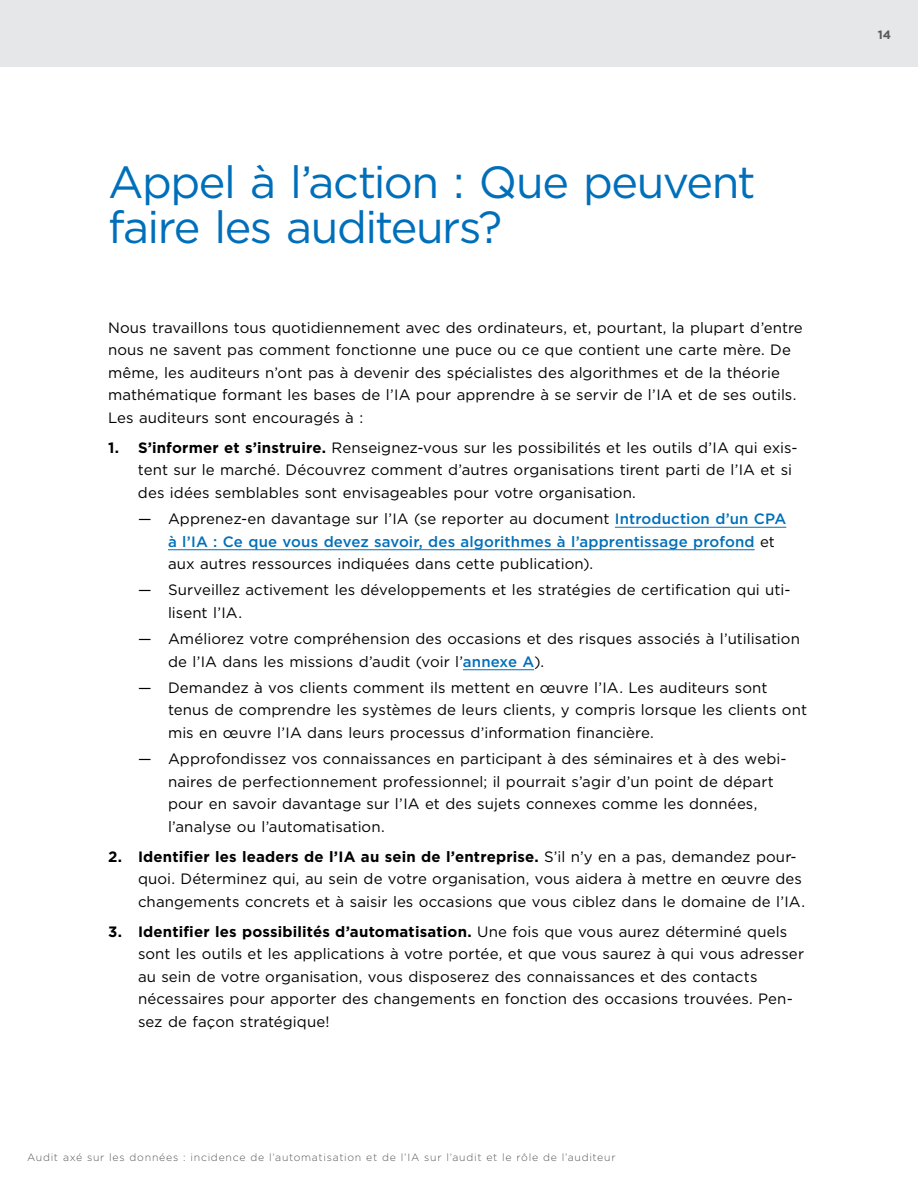
<style>
.page{position:relative;width:918px;height:1188px;background:#fff}
.page>*{position:absolute;margin:0;border:0;box-sizing:border-box;transform-origin:0 0}
.t1{font:45px/45px "Gotham";letter-spacing:-.03em;color:#006fba}
.t2{font:15px/22.5px "Gotham";letter-spacing:.005em;color:#000}
.t3{font:700 12px "Gotham";color:#58595b}
.t4{font:300 10.5px "Gotham";letter-spacing:.07em;color:#58595b}
.s1{font-weight:700}
.s2{font-weight:500;color:#006fba}
</style>
<div class="page">
<hr style="left:615px;top:527px;width:171px;height:1px;background:#006fba">
<hr style="left:168px;top:549px;width:587px;height:1px;background:#006fba">
<hr style="left:463px;top:669px;width:71px;height:1px;background:#006fba">
<div style="left:0;top:0;width:918px;height:68px;background:#e6e7e8"></div>
<h2 class="t1" style="left:108px;top:159px;width:649px">Appel à l’action : Que peuvent faire les auditeurs?</h2>
<p class="t2" style="left:108px;top:316px;width:696px">Nous travaillons tous quotidiennement avec des ordinateurs, et, pourtant, la plupart d’entre nous ne savent pas comment fonctionne une puce ou ce que contient une carte mère. De même, les auditeurs n’ont pas à devenir des spécialistes des algorithmes et de la théorie mathématique formant les bases de l’IA pour apprendre à se servir de l’IA et de ses outils.<br>Les auditeurs sont encouragés à :</p>
<p class="t2" style="left:138px;top:436px;width:661px;text-indent:-30px"><span class="s1">1. S’informer et s’instruire.</span> Renseignez-vous sur les possibilités et les outils d’IA qui exis&shy;tent sur le marché. Découvrez comment d’autres organisations tirent parti de l’IA et si des idées semblables sont envisageables pour votre organisation.</p>
<p class="t2" style="left:168px;top:507px;width:620px;text-indent:-30px">— Apprenez-en davantage sur l’IA (se reporter au document <span class="s2">Introduction d’un cPA à l’IA : ce que vous devez savoir, des algorithmes à l’apprentissage profond</span> et aux autres ressources indiquées dans cette publication).</p>
<p class="t2" style="left:168px;top:579px;width:624px;text-indent:-30px">— Surveillez activement les développements et les stratégies de certification qui uti&shy;lisent l’IA.</p>
<p class="t2" style="left:168px;top:627px;width:633px;text-indent:-30px">— Améliorez votre compréhension des occasions et des risques associés à l’utilisation de l’IA dans les missions d’audit (voir l’<span class="s2">annexe A</span>).</p>
<p class="t2" style="left:168px;top:676px;width:641px;text-indent:-30px">— Demandez à vos clients comment ils mettent en œuvre l’IA. Les auditeurs sont tenus de comprendre les systèmes de leurs clients, y compris lorsque les clients ont mis en œuvre l’IA dans leurs processus d’information financière.</p>
<p class="t2" style="left:168px;top:747px;width:620px;text-indent:-30px">— Approfondissez vos connaissances en participant à des séminaires et à des webi&shy;naires de perfectionnement professionnel; il pourrait s’agir d’un point de départ pour en savoir davantage sur l’IA et des sujets connexes comme les données, l’analyse ou l’automatisation.</p>
<p class="t2" style="left:138px;top:845px;width:669px;text-indent:-30px"><span class="s1">2. Identifier les leaders de l’IA au sein de l’entreprise.</span> S’il n’y en a pas, demandez pour&shy;quoi. Déterminez qui, au sein de votre organisation, vous aidera à mettre en œuvre des changements concrets et à saisir les occasions que vous ciblez dans le domaine de l’IA.</p>
<p class="t2" style="left:138px;top:920px;width:668px;text-indent:-30px"><span class="s1">3. Identifier les possibilités d’automatisation.</span> Une fois que vous aurez déterminé quels sont les outils et les applications à votre portée, et que vous saurez à qui vous adresser au sein de votre organisation, vous disposerez des connaissances et des contacts nécessaires pour apporter des changements en fonction des occasions trouvées. Pen&shy;sez de façon stratégique!</p>
<p class="t4" style="left:27px;top:1151px;width:590px">Audit axé sur les données : incidence de l’automatisation et de l’IA sur l’audit et le rôle de l’auditeur</p>
<p class="t3" style="left:878px;top:26px;width:15px">14</p>
</div>
